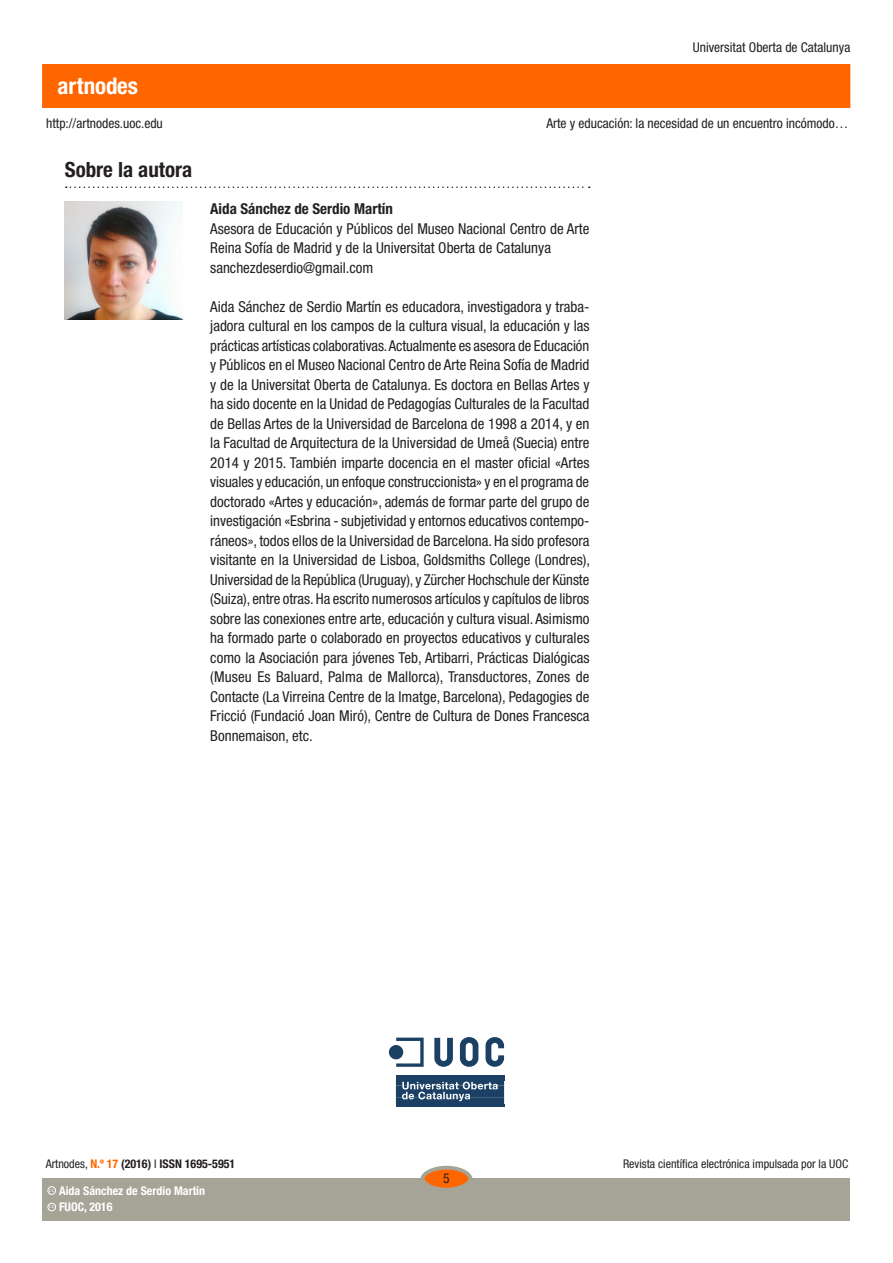
<style>
.page{position:relative;width:893px;height:1263px;background:#fff}
.page>*{position:absolute;margin:0;border:0;box-sizing:border-box;transform-origin:0 0}
.t1{font:700 condensed 22.95px "Helvetica Neue LT Std";color:#fff}
.t2{font:700 condensed 21px "Helvetica Neue LT Std";color:#231f20}
.text_general_primerp{font:condensed 15px/19.5px "Helvetica Neue LT Std";color:#231f20}
.text_general{font:700 condensed 15px "Helvetica Neue LT Std";color:#231f20}
.t3{font:condensed 13.5px "Helvetica Neue LT Std";color:#231f20}
.t4{font:condensed 12px "Helvetica Neue LT Std";color:#231f20}
.t5{font:700 condensed 12px "Helvetica Neue LT Std";color:#231f20}
.t6{font:700 condensed 12px "Helvetica Neue LT Std";color:#fff}
.t7{font:600 3.9px "Adobe Caslon Pro";color:#fff}
.s1{font-weight:400}
.s2{color:#f60}
</style>
<div class="page">
<div style="left:43px;top:1178px;width:807px;height:42px;background:#a6a397"></div>
<div style="left:422px;top:1168px;width:48px;height:21px;background:#f60;border-radius:50%"></div>
<div style="left:421px;top:1166px;width:51px;height:25px;border:4px solid #a6a397;border-radius:50%"></div>
<div style="left:48px;top:1186px;width:8px;height:8px;border:1px solid #fff;border-radius:50%"></div>
<div style="left:43px;top:65px;width:807px;height:42px;background:#f60"></div>
<hr style="left:396px;top:1104px;width:108px;height:3px;background:#1b4064">
<svg style="left:396px;top:1081px;width:108px;height:23px;background:#4a6783"></svg>
<div style="left:396px;top:1075px;width:108px;height:6px;background:#1b4064"></div>
<svg style="left:389px;top:1037px;width:115px;height:30px"></svg>
<div style="left:48px;top:1203px;width:8px;height:8px;border:1px solid #fff;border-radius:50%"></div>
<svg style="left:66px;top:186px;width:524px;height:2px"></svg>
<img style="left:65px;top:202px;width:118px;height:118px">
<p class="t1" style="left:58px;top:72px;width:82px">artnodes</p>
<p class="t3" style="left:46px;top:115px;width:118px">http://artnodes.uoc.edu</p>
<p class="t2" style="left:65px;top:156px;width:129px">Sobre la autora</p>
<p class="t3" style="left:693px;top:40px;width:159px">Universitat Oberta de Catalunya</p>
<p class="t3" style="left:546px;top:115px;width:303px">Arte y educación: la necesidad de un encuentro incómodo…</p>
<p class="text_general" style="left:210px;top:200px;width:184px">Aida Sánchez de Serdio Martín</p>
<p class="text_general_primerp" style="left:210px;top:218px;width:381px">Asesora de Educación y Públicos del Museo Nacional Centro de Arte<br>Reina Sofía de Madrid y de la Universitat Oberta de Catalunya</p>
<p class="text_general_primerp" style="left:210px;top:257px;width:165px">sanchezdeserdio@gmail.com</p>
<p class="text_general_primerp" style="left:210px;top:296px;width:381px;text-align:justify">Aida Sánchez de Serdio Martín es educadora, investigadora y traba&shy;jadora cultural en los campos de la cultura visual, la educación y las prácticas artísticas colaborativas. Actualmente es asesora de Educación y Públicos en el Museo Nacional Centro de Arte Reina Sofía de Madrid y de la Universitat Oberta de Catalunya. Es doctora en Bellas Artes y ha sido docente en la Unidad de Pedagogías Culturales de la Facultad de Bellas Artes de la Universidad de Barcelona de 1998 a 2014, y en la Facultad de Arquitectura de la Universidad de Umeå (Suecia) entre 2014 y 2015. También imparte docencia en el master oficial «Artes visuales y educación, un enfoque construccionista» y en el programa de doctorado «Artes y educación», además de formar parte del grupo de investigación «Esbrina - subjetividad y entornos educativos contempo&shy;ráneos», todos ellos de la Universidad de Barcelona. Ha sido profesora visitante en la Universidad de Lisboa, Goldsmiths College (Londres), Universidad de la República (Uruguay), y Zürcher Hochschule der Künste (Suiza), entre otras. Ha escrito numerosos artículos y capítulos de libros sobre las conexiones entre arte, educación y cultura visual. Asimismo ha formado parte o colaborado en proyectos educativos y culturales como la Asociación para jóvenes Teb, Artibarri, Prácticas Dialógicas (Museu Es Baluard, Palma de Mallorca), Transductores, Zones de Contacte (La Virreina Centre de la Imatge, Barcelona), Pedagogies de Fricció (Fundació Joan Miró), Centre de Cultura de Dones Francesca Bonnemaison, etc.</p>
<p class="t5" style="left:46px;top:1157px;width:191px"><span class="s1">Artnodes,</span> <span class="s2">N.º 17</span> (2016) <span class="s1">I</span> ISSN 1695-5951</p>
<p class="t6" style="left:59px;top:1183px;width:148px">Aida Sánchez de Serdio Martín</p>
<p class="t7" style="left:49px;top:1205px;width:7px">CC</p>
<p class="t6" style="left:59px;top:1200px;width:55px">FUOC, 2016</p>
<p class="t7" style="left:49px;top:1188px;width:7px">CC</p>
<p class="t3" style="left:443px;top:1171px;width:8px">5</p>
<p class="t4" style="left:623px;top:1157px;width:227px">Revista científica electrónica impulsada por la UOC</p>
</div>
